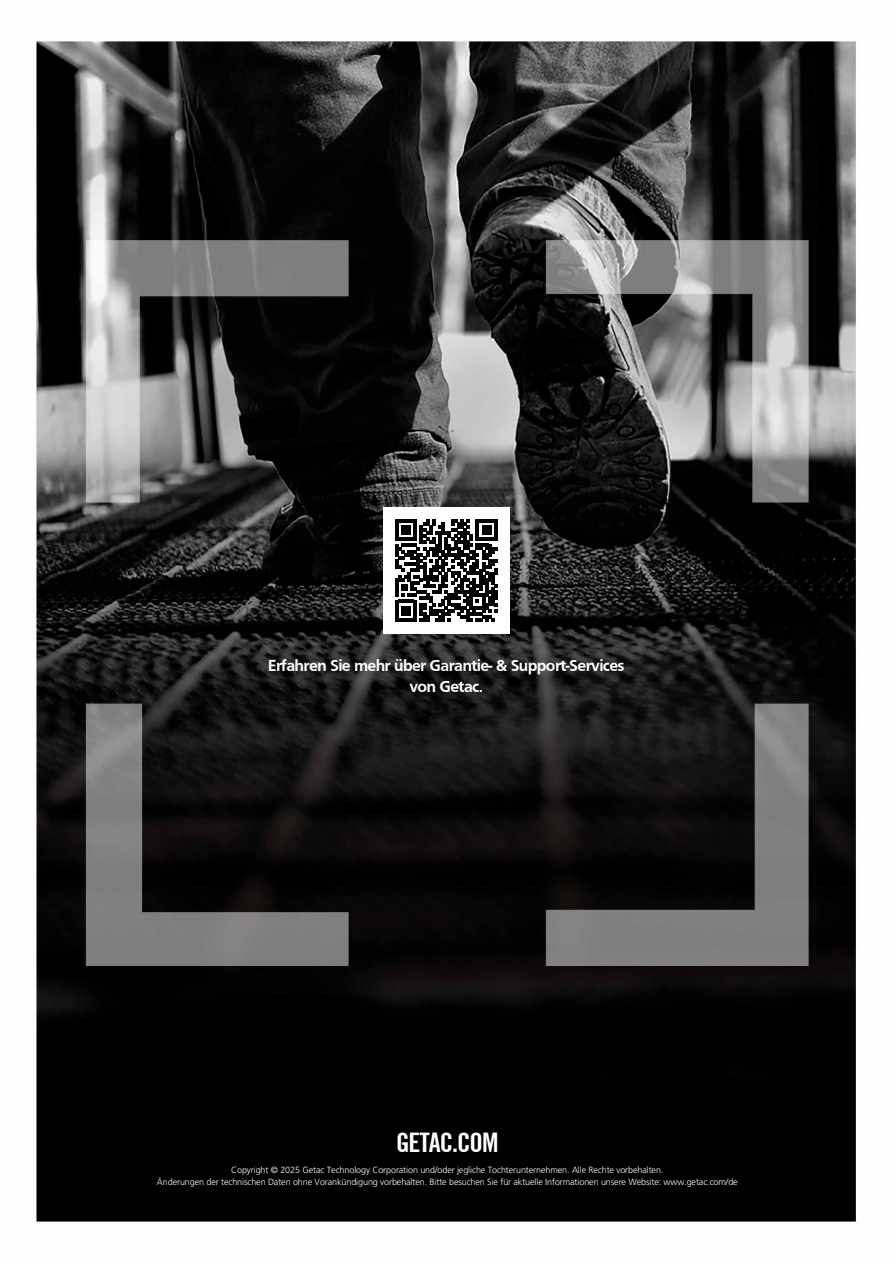
<style>
.page{position:relative;width:893px;height:1263px;background:#fff}
.page>*{position:absolute;margin:0;border:0;box-sizing:border-box;transform-origin:0 0}
.t1{font:700 condensed 27px "Trade Gothic No.20";letter-spacing:-.04em;color:#fff}
.t2{font:700 16.5px/21px "Frutiger";letter-spacing:-.04em;color:#fff;text-align:center}
.t3{font:300 9px/12px "Frutiger";letter-spacing:-.01em;color:#fff;text-align:center}
</style>
<div class="page">
<img style="left:36px;top:41px;width:820px;height:1181px">
<div style="left:383px;top:507px;width:126px;height:126px;background:#fff"></div>
<svg style="left:395px;top:519px;width:103px;height:103px"></svg>
<h2 class="t2" style="left:268px;top:654px;width:358px">Erfahren Sie mehr über Garantie- &amp; Support-Services von Getac.</h2>
<h1 class="t1" style="left:396px;top:1125px;width:104px">GETAC.COM</h1>
<p class="t3" style="left:157px;top:1163px;width:582px">Copyright © 2025 Getac Technology Corporation und/oder jegliche Tochterunternehmen. Alle Rechte vorbehalten.<br>Änderungen der technischen Daten ohne Vorankündigung vorbehalten. Bitte besuchen Sie für aktuelle Informationen unsere Website: www.getac.com/de</p>
</div>
